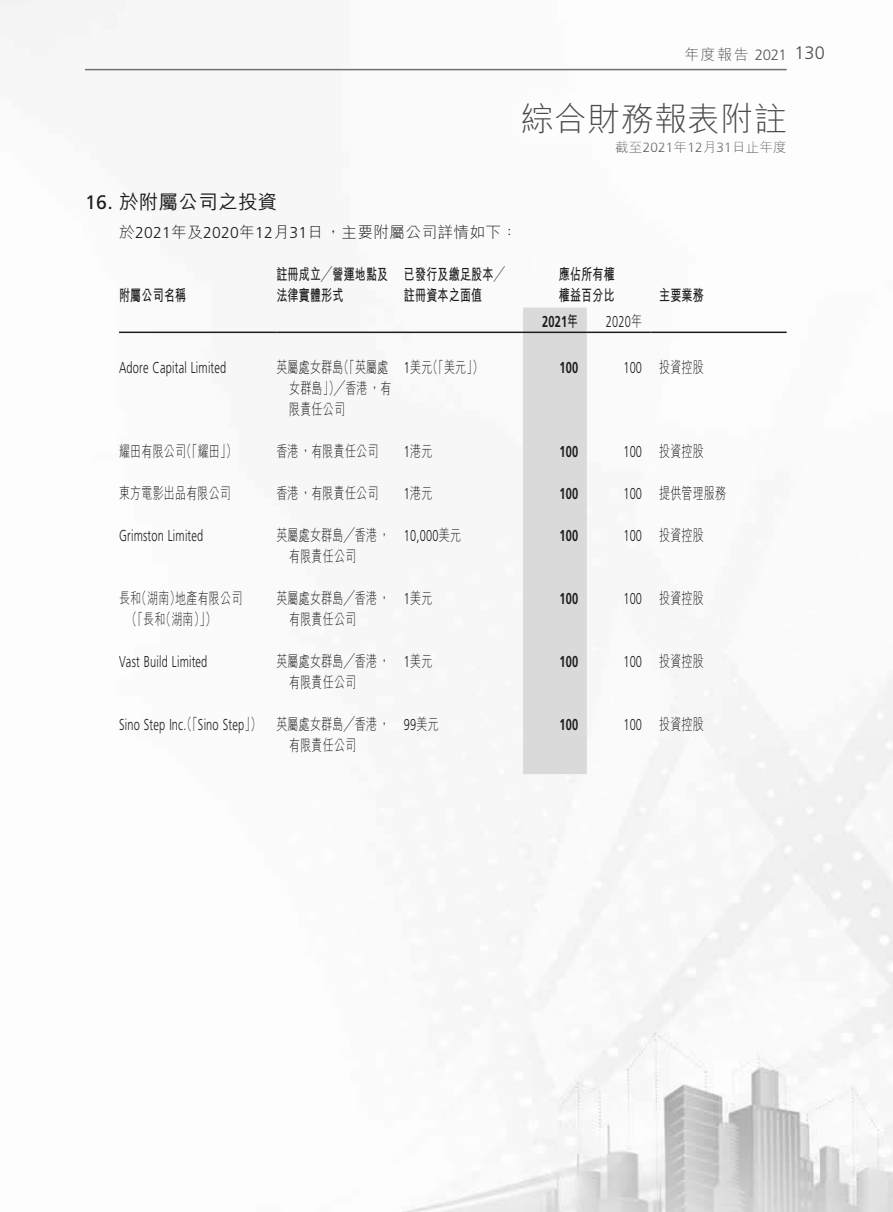
<style>
.page{position:relative;width:893px;height:1212px;background:#fff}
.page>*{position:absolute;margin:0;border:0;box-sizing:border-box;transform-origin:0 0}
.t1{font:300 33px "M Hei HK";letter-spacing:.005em;color:#4a4a49}
.t2{font:500 19.5px "M Hei HK";letter-spacing:.015em;color:#1c1c1b}
.t3{font:300 18px "Frutiger LT Std";color:#4a4a49}
.t4{font:300 15.75px/21px "M Hei HK";letter-spacing:.015em;color:#1c1c1b;scale:.7 1}
.t5{font:300 15.75px "Frutiger LT Std";letter-spacing:.015em;color:#1c1c1b;scale:.7 1}
.t6{font:700 15.75px/21px "M Hei HK";letter-spacing:.015em;color:#1c1c1b;scale:.7 1}
.t7{font:300 15.75px "M Hei HK";letter-spacing:.015em;color:#1c1c1b}
.t8{font:700 15.75px "Frutiger LT Std";letter-spacing:.015em;color:#1c1c1b;scale:.7 1}
.t9{font:300 15px "M Hei HK";color:#575756}
.t10{font:300 13.5px "M Hei HK";letter-spacing:.015em;color:#4a4a49}
.s1{font-family:"Frutiger LT Std"}
.s2{font-family:"Frutiger LT Std";font-weight:400}
.s3{font-family:"M Hei HK"}
</style>
<div class="page">
<img style="left:0;top:0;width:893px;height:1212px">
<div style="left:523px;top:308px;width:64px;height:466px;background:#dadada"></div>
<hr style="left:119px;top:332px;width:157px;height:1px;background:#1c1c1b">
<hr style="left:276px;top:332px;width:128px;height:1px;background:#1c1c1b">
<hr style="left:404px;top:332px;width:119px;height:1px;background:#1c1c1b">
<hr style="left:523px;top:332px;width:64px;height:1px;background:#1c1c1b">
<hr style="left:587px;top:332px;width:64px;height:1px;background:#1c1c1b">
<hr style="left:651px;top:332px;width:136px;height:1px;background:#1c1c1b">
<div style="left:495px;top:75px;width:317px;height:86px;background:#fff"></div>
<hr style="left:85px;top:69px;width:702px;height:1px;background:#6f6f6f">
<p class="t9" style="left:684px;top:44px;width:104px">年度報告 <span class="s1">2021</span></p>
<p class="t3" style="left:794px;top:43px;width:32px">130</p>
<h1 class="t1" style="left:521px;top:96px;width:267px">綜合財務報表附註</h1>
<p class="t2" style="left:85px;top:187px;width:194px"><span class="s2">16.</span> 於附屬公司之投資</p>
<p class="t7" style="left:119px;top:221px;width:400px">於<span class="s1">2021</span>年及<span class="s1">2020</span>年<span class="s1">12</span>月<span class="s1">31</span>日，主要附屬公司詳情如下：</p>
<p class="t10" style="left:615px;top:138px;width:173px">截至<span class="s1">2021</span>年<span class="s1">12</span>月<span class="s1">31</span>日止年度</p>
<p class="t6" style="left:119px;top:284px;width:97px">附屬公司名稱</p>
<p class="t6" style="left:276px;top:263px;width:161px">註冊成立╱營運地點及法律實體形式</p>
<p class="t6" style="left:404px;top:263px;width:145px">已發行及繳足股本╱註冊資本之面值</p>
<p class="t6" style="left:559px;top:263px;width:81px">應佔所有權</p>
<p class="t6" style="left:559px;top:284px;width:81px">權益百分比</p>
<p class="t5" style="left:606px;top:312px;width:53px">2020<span class="s3">年</span></p>
<p class="t8" style="left:542px;top:312px;width:53px">2021<span class="s3">年</span></p>
<p class="t6" style="left:659px;top:284px;width:65px">主要業務</p>
<p class="t5" style="left:119px;top:359px;width:155px">Adore Capital Limited</p>
<p class="t4" style="left:338px;top:356px;width:73px">（「英屬處</p>
<p class="t4" style="left:276px;top:356px;width:97px">英屬處女群島</p>
<p class="t4" style="left:404px;top:356px;width:42px"><span class="s1">1</span>美元</p>
<p class="t4" style="left:427px;top:356px;width:82px">（「美元」）</p>
<p class="t8" style="left:560px;top:358px;width:28px">100</p>
<p class="t5" style="left:623px;top:359px;width:28px">100</p>
<p class="t4" style="left:659px;top:356px;width:65px">投資控股</p>
<p class="t4" style="left:289px;top:377px;width:148px">女群島」）╱香港，有限責任公司</p>
<p class="t4" style="left:181px;top:440px;width:82px">（「耀田」）</p>
<p class="t4" style="left:119px;top:440px;width:97px">耀田有限公司</p>
<p class="t4" style="left:276px;top:440px;width:147px">香港，有限責任公司</p>
<p class="t4" style="left:404px;top:440px;width:42px"><span class="s1">1</span>港元</p>
<p class="t8" style="left:560px;top:442px;width:28px">100</p>
<p class="t5" style="left:623px;top:443px;width:28px">100</p>
<p class="t4" style="left:659px;top:440px;width:65px">投資控股</p>
<p class="t4" style="left:119px;top:482px;width:161px">東方電影出品有限公司</p>
<p class="t4" style="left:276px;top:482px;width:147px">香港，有限責任公司</p>
<p class="t4" style="left:404px;top:482px;width:42px"><span class="s1">1</span>港元</p>
<p class="t8" style="left:560px;top:484px;width:28px">100</p>
<p class="t5" style="left:623px;top:485px;width:28px">100</p>
<p class="t4" style="left:659px;top:482px;width:97px">提供管理服務</p>
<p class="t5" style="left:119px;top:527px;width:122px">Grimston Limited</p>
<p class="t4" style="left:276px;top:524px;width:163px">英屬處女群島╱香港，</p>
<p class="t5" style="left:404px;top:527px;width:83px">10,000<span class="s3">美元</span></p>
<p class="t8" style="left:560px;top:526px;width:28px">100</p>
<p class="t5" style="left:623px;top:527px;width:28px">100</p>
<p class="t4" style="left:659px;top:524px;width:65px">投資控股</p>
<p class="t4" style="left:289px;top:545px;width:97px">有限責任公司</p>
<p class="t4" style="left:136px;top:587px;width:154px">（湖南地產有限公司</p>
<p class="t4" style="left:170px;top:587px;width:17px">）</p>
<p class="t4" style="left:119px;top:587px;width:33px">長和</p>
<p class="t4" style="left:126px;top:608px;width:57px">（「長和</p>
<p class="t4" style="left:160px;top:608px;width:82px">（湖南 (「(</p>
<p class="t4" style="left:289px;top:587px;width:145px;text-indent:-13px">英屬處女群島╱香港，有限責任公司</p>
<p class="t4" style="left:659px;top:587px;width:65px">投資控股</p>
<p class="t4" style="left:404px;top:587px;width:42px"><span class="s1">1</span>美元</p>
<p class="t8" style="left:560px;top:589px;width:28px">100</p>
<p class="t5" style="left:623px;top:590px;width:28px">100</p>
<p class="t5" style="left:119px;top:653px;width:128px">Vast Build Limited</p>
<p class="t4" style="left:276px;top:650px;width:163px">英屬處女群島╱香港，</p>
<p class="t4" style="left:404px;top:650px;width:42px"><span class="s1">1</span>美元</p>
<p class="t8" style="left:560px;top:652px;width:28px">100</p>
<p class="t5" style="left:623px;top:653px;width:28px">100</p>
<p class="t4" style="left:659px;top:650px;width:65px">投資控股</p>
<p class="t4" style="left:289px;top:671px;width:97px">有限責任公司</p>
<p class="t5" style="left:119px;top:716px;width:204px">Sino Step Inc<span class="s3">（「</span>. Sino Step<span class="s3">」）</span></p>
<p class="t4" style="left:276px;top:713px;width:163px">英屬處女群島╱香港，</p>
<p class="t5" style="left:404px;top:716px;width:51px">99<span class="s3">美元</span></p>
<p class="t8" style="left:560px;top:715px;width:28px">100</p>
<p class="t5" style="left:623px;top:716px;width:28px">100</p>
<p class="t4" style="left:659px;top:713px;width:65px">投資控股</p>
<p class="t4" style="left:289px;top:734px;width:97px">有限責任公司</p>
</div>
